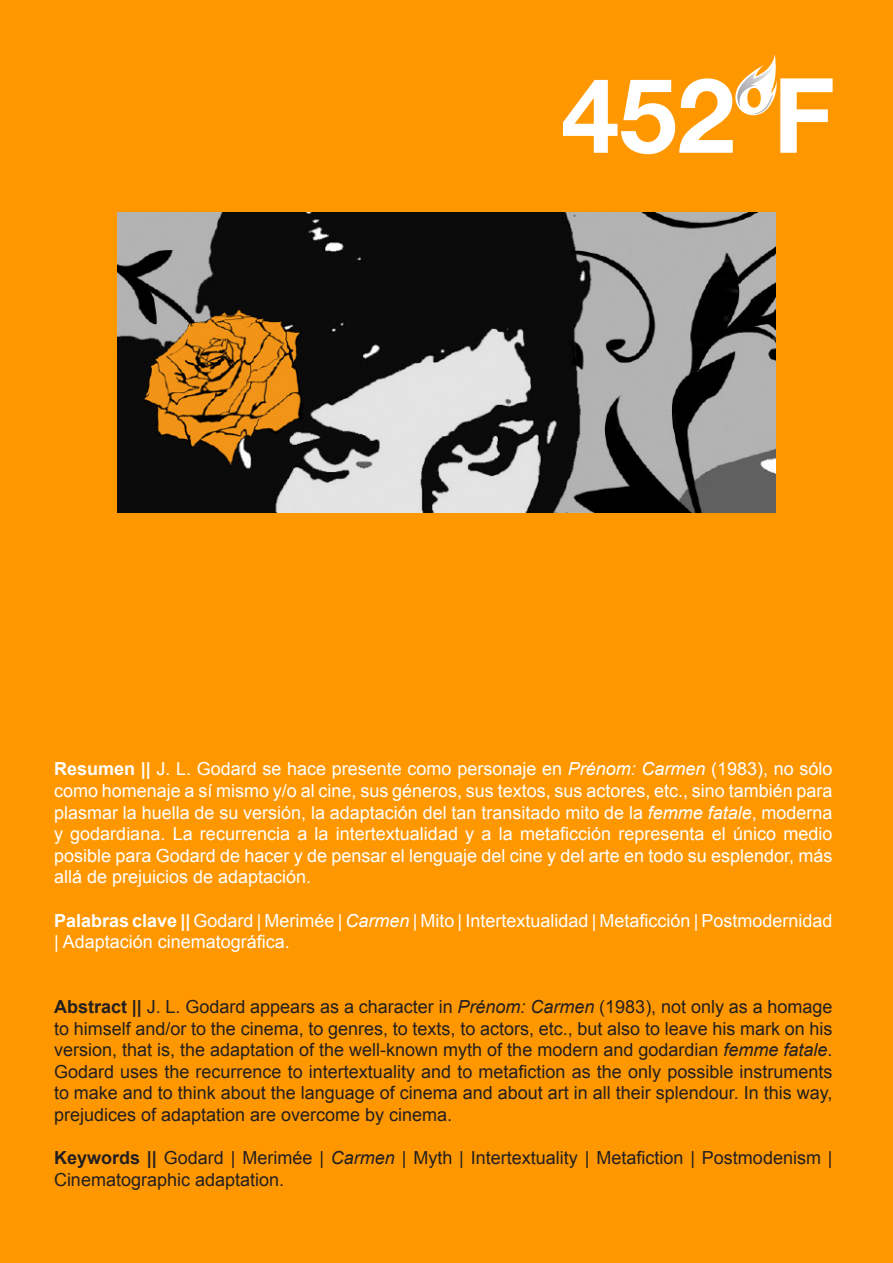
<style>
.page{position:relative;width:893px;height:1263px;background:#fff}
.page>*{position:absolute;margin:0;border:0;box-sizing:border-box;transform-origin:0 0}
.t1{font:700 104.1px "Helvetica Neue";color:#fff}
.Estilo_de_párrafo_1{font:18px/21.6px "Arial";color:#231f20;text-align:justify}
.Estilo_de_párrafo_1-2{font:18px/21.6px "Arial";color:#fff;text-align:justify}
.s1{font-weight:700}
.s2{font-style:italic}
</style>
<div class="page">
<div style="left:2px;top:2px;width:889px;height:1259px;background:#ff9800"></div>
<svg style="left:735px;top:54px;width:42px;height:61px"></svg>
<img style="left:117px;top:213px;width:659px;height:300px">
<h1 class="t1" style="left:561px;top:51px;width:275px">452ºF</h1>
<p class="Estilo_de_párrafo_1-2" style="left:54px;top:758px;width:780px"><span class="s1">Resumen ||</span> J. L. Godard se hace presente como personaje en <span class="s2">Prénom: Carmen</span> (1983), no sólo como homenaje a sí mismo y/o al cine, sus géneros, sus textos, sus actores, etc., sino también para plasmar la huella de su versión, la adaptación del tan transitado mito de la <span class="s2">femme fatale</span>, moderna y godardiana. La recurrencia a la intertextualidad y a la metaficción representa el único medio posible para Godard de hacer y de pensar el lenguaje del cine y del arte en todo su esplendor, más allá de prejuicios de adaptación.</p>
<p class="Estilo_de_párrafo_1-2" style="left:54px;top:909px;width:780px"><span class="s1">Palabras clave ||</span> Godard | Merimée | <span class="s2">Carmen |</span> Mito | Intertextualidad | Metaficción | Postmodernidad | Adaptación cinematográfica.</p>
<p class="Estilo_de_párrafo_1" style="left:54px;top:996px;width:780px"><span class="s1">Abstract ||</span> J. L. Godard appears as a character in <span class="s2">Prénom: Carmen</span> (1983), not only as a homage to himself and/or to the cinema, to genres, to texts, to actors, etc., but also to leave his mark on his version, that is, the adaptation of the well-known myth of the modern and godardian <span class="s2">femme fatale</span>.<br>Godard uses the recurrence to intertextuality and to metafiction as the only possible instruments to make and to think about the language of cinema and about art in all their splendour. In this way, prejudices of adaptation are overcome by cinema.</p>
<p class="Estilo_de_párrafo_1" style="left:54px;top:1147px;width:780px"><span class="s1">Keywords ||</span> Godard | Merimée | <span class="s2">Carmen</span> | Myth | Intertextuality | Metafiction | Postmodenism |<br>Cinematographic adaptation.</p>
</div>
